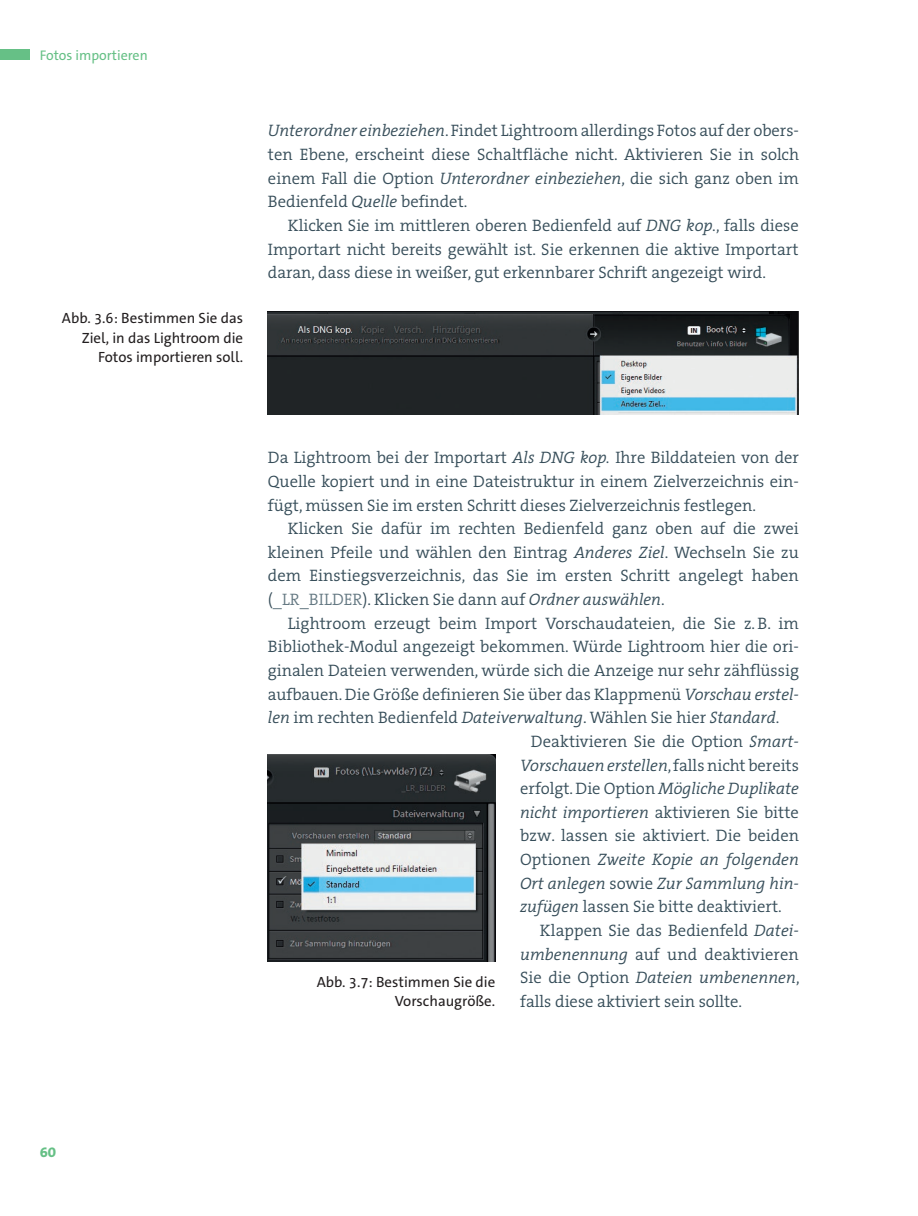
<style>
.page{position:relative;width:918px;height:1216px;background:#fff}
.page>*{position:absolute;margin:0;border:0;box-sizing:border-box;transform-origin:0 0}
._607_Praxis_Std{font:16.62px/23.6px "The Serif HP4 Se Lig";color:#364d59;text-align:justify}
._609_Praxis_Std_O_AO{font:16.62px/23.6px "The Serif HP4 Se Lig";color:#364d59;text-align:justify}
.t1{font:14.88px/19.2px "The Sans C4 s";color:#231f20;text-align:right}
.t2{font:14px "The Sans C4 s";color:#66c086}
.t3{font:800 14px "The Sans C4 s";color:#66c086}
.s1{font-family:"The Serif HP4 Se Lig IT"}
.s2{color:#647882}
</style>
<div class="page">
<img style="left:268px;top:312px;width:531px;height:103px">
<img style="left:268px;top:754px;width:227px;height:207px">
<div style="left:0;top:50px;width:30px;height:10px;background:#66c086"></div>
<p class="t2" style="left:40px;top:47px;width:110px">Fotos importieren</p>
<p class="t1" style="left:62px;top:309px;width:183px">Abb. 3.6: Bestimmen Sie das<br>Ziel, in das Lightroom die<br>Fotos importieren soll.</p>
<p class="_609_Praxis_Std_O_AO" style="left:268px;top:119px;width:533px"><span class="s1">Unterordner einbeziehen</span>. Findet Lightroom allerdings Fotos auf der obers&shy;ten Ebene, erscheint diese Schaltfläche nicht. Aktivieren Sie in solch einem Fall die Option <span class="s1">Unterordner einbeziehen</span>, die sich ganz oben im Bedienfeld <span class="s1">Quelle</span> befindet.</p>
<p class="_607_Praxis_Std" style="left:268px;top:213px;width:532px;text-indent:20px">Klicken Sie im mittleren oberen Bedienfeld auf <span class="s1">DNG kop.</span>, falls diese Importart nicht bereits gewählt ist. Sie erkennen die aktive Importart daran, dass diese in weißer, gut erkennbarer Schrift angezeigt wird.</p>
<p class="_609_Praxis_Std_O_AO" style="left:268px;top:446px;width:532px">Da Lightroom bei der Importart <span class="s1">Als DNG kop.</span> Ihre Bilddateien von der Quelle kopiert und in eine Dateistruktur in einem Zielverzeichnis ein&shy;fügt, müssen Sie im ersten Schritt dieses Zielverzeichnis festlegen.</p>
<p class="_607_Praxis_Std" style="left:268px;top:517px;width:532px;text-indent:20px">Klicken Sie dafür im rechten Bedienfeld ganz oben auf die zwei kleinen Pfeile und wählen den Eintrag <span class="s1">Anderes Ziel</span>. Wechseln Sie zu dem Einstiegsverzeichnis, das Sie im ersten Schritt angelegt haben (<span class="s2">_LR_BILDER</span>). Klicken Sie dann auf <span class="s1">Ordner auswählen</span>.</p>
<p class="_607_Praxis_Std" style="left:268px;top:611px;width:532px;text-indent:20px">Lightroom erzeugt beim Import Vorschaudateien, die Sie z.B. im Bibliothek-Modul angezeigt bekommen. Würde Lightroom hier die ori&shy;ginalen Dateien verwenden, würde sich die Anzeige nur sehr zähflüssig aufbauen. Die Größe definieren Sie über das Klappmenü <span class="s1">Vorschau erstel&shy;len</span> im rechten Bedienfeld <span class="s1">Dateiverwaltung</span>. Wählen Sie hier <span class="s1">Standard</span>.</p>
<p class="_607_Praxis_Std" style="left:520px;top:729px;width:280px;text-indent:11px">Deaktivieren Sie die Option <span class="s1">Smart-Vorschauen erstellen</span>, falls nicht bereits erfolgt. Die Option <span class="s1">Mögliche Duplikate nicht importieren</span> aktivieren Sie bitte bzw. lassen sie aktiviert. Die beiden Optionen <span class="s1">Zweite Kopie an folgenden Ort anlegen</span> sowie <span class="s1">Zur Sammlung hin&shy;zufügen</span> lassen Sie bitte deaktiviert.</p>
<p class="_607_Praxis_Std" style="left:520px;top:918px;width:281px;text-indent:20px">Klappen Sie das Bedienfeld <span class="s1">Datei&shy;umbenennung</span> auf und deaktivieren Sie die Option <span class="s1">Dateien umbenennen</span>, falls diese aktiviert sein sollte.</p>
<p class="t1" style="left:317px;top:972px;width:180px">Abb. 3.7: Bestimmen Sie die<br>Vorschaugröße.</p>
<p class="t3" style="left:40px;top:1143px;width:18px">60</p>
</div>
